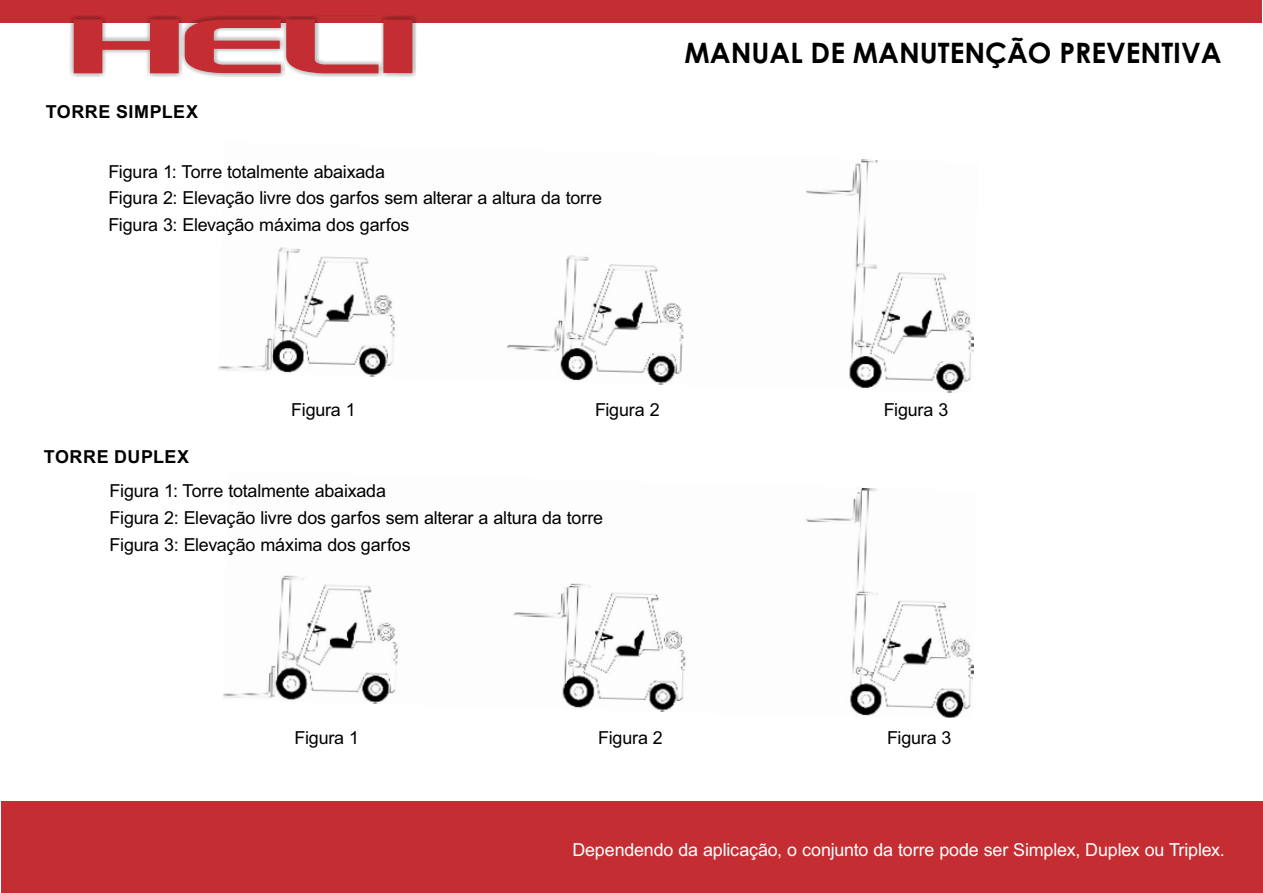
<style>
.page{position:relative;width:1263px;height:893px;background:#fff}
.page>*{position:absolute;margin:0;border:0;box-sizing:border-box;transform-origin:0 0}
.t1{font:700 28.2px "Century Gothic";color:#000}
.t2{font:17.85px/26.8px "Arial";letter-spacing:-.015em;color:#000}
.t3{font:17.85px "Arial";letter-spacing:-.015em;color:#fff}
.t4{font:700 17.85px "Arial";letter-spacing:.03em;color:#000}
</style>
<div class="page">
<img style="left:223px;top:487px;width:751px;height:231px">
<img style="left:219px;top:159px;width:755px;height:234px">
<div style="left:0;top:0;width:1261px;height:22px;background:#c42e33"></div>
<div style="left:2px;top:801px;width:1261px;height:92px;background:#c42e33"></div>
<div style="left:70px;top:15px;width:346px;height:62px;background:#383336;opacity:.49"></div>
<svg style="left:74px;top:19px;width:338px;height:54px"></svg>
<p class="t4" style="left:46px;top:105px;width:154px">TORRE SIMPLEX</p>
<p class="t2" style="left:108px;top:159px;width:495px">Figura 1: Torre totalmente abaixada<br>Figura 2: Elevação livre dos garfos sem alterar a altura da torre<br>Figura 3: Elevação máxima dos garfos</p>
<h1 class="t1" style="left:684px;top:41px;width:539px">MANUAL DE MANUTENÇÃO PREVENTIVA</h1>
<p class="t4" style="left:44px;top:450px;width:147px">TORRE DUPLEX</p>
<p class="t2" style="left:291px;top:398px;width:66px">Figura 1</p>
<p class="t2" style="left:595px;top:398px;width:66px">Figura 2</p>
<p class="t2" style="left:884px;top:398px;width:66px">Figura 3</p>
<p class="t2" style="left:110px;top:479px;width:495px">Figura 1: Torre totalmente abaixada<br>Figura 2: Elevação livre dos garfos sem alterar a altura da torre<br>Figura 3: Elevação máxima dos garfos</p>
<p class="t2" style="left:295px;top:726px;width:66px">Figura 1</p>
<p class="t2" style="left:598px;top:726px;width:66px">Figura 2</p>
<p class="t2" style="left:887px;top:726px;width:66px">Figura 3</p>
<p class="t3" style="left:572px;top:843px;width:654px">Dependendo da aplicação, o conjunto da torre pode ser Simplex, Duplex ou Triplex.</p>
</div>
